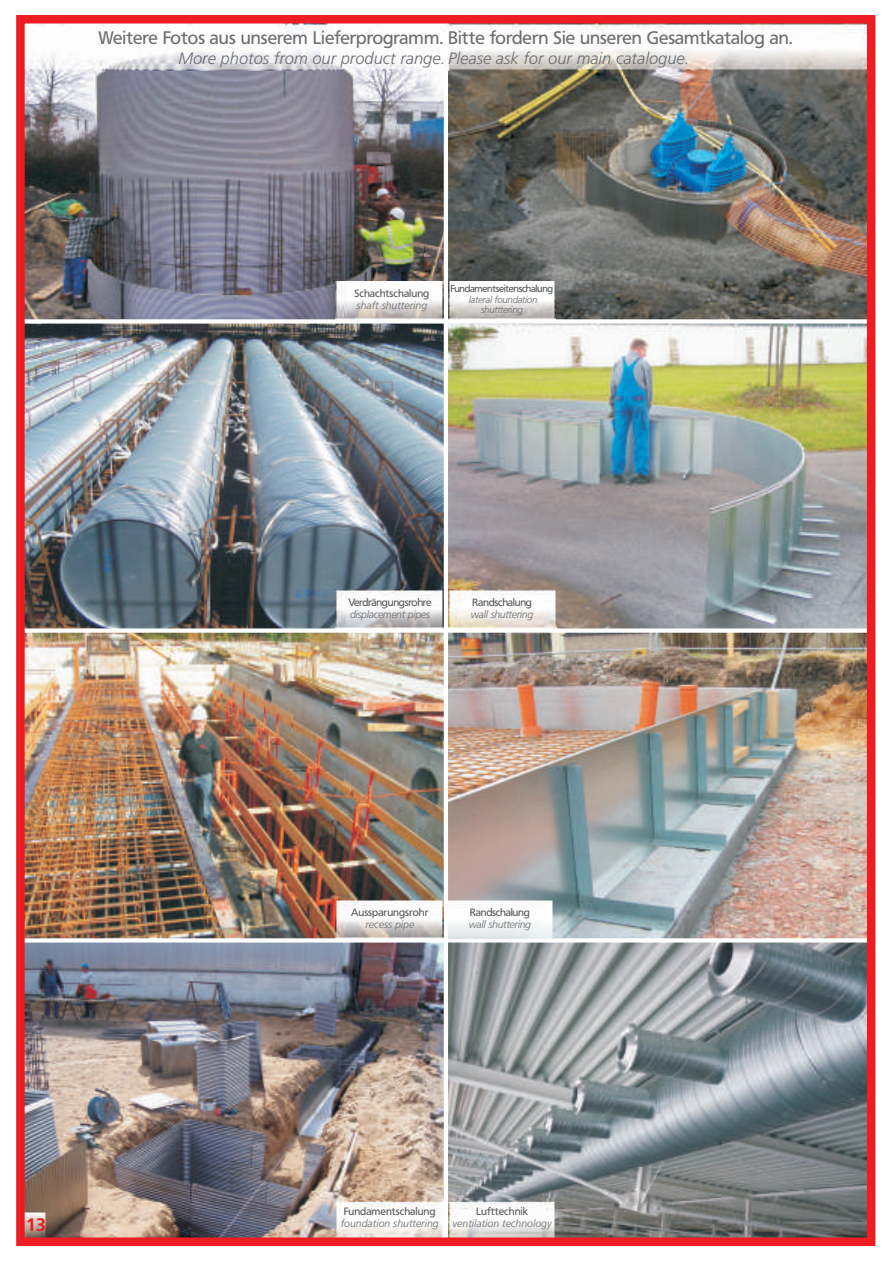
<style>
.page{position:relative;width:894px;height:1263px;background:#fff}
.page>*{position:absolute;margin:0;border:0;box-sizing:border-box;transform-origin:0 0}
.t1{font:18px "Frutiger BSK";color:#6c6d70}
.t2{font:700 17.85px "Frutiger BSK";color:#ee1d23}
.t3{font:italic 300 16.5px "Frutiger";color:#6c6d70}
.t4{font:italic 300 10.5px "Frutiger";color:#6c6d70}
.t5{font:10.5px "Frutiger BSK";color:#57585a}
.t6{font:italic 300 10.5px "Frutiger";letter-spacing:-.03em;color:#6c6d70}
.t7{font:10.5px "Frutiger BSK";letter-spacing:-.03em;color:#57585a}
.t8{font:italic 300 9.75px/10.2px "Frutiger";letter-spacing:-.035em;color:#6c6d70;text-align:center}
.t9{font:9.75px "Frutiger BSK";letter-spacing:-.035em;color:#57585a}
</style>
<div class="page">
<img style="left:26px;top:71px;width:839px;height:1165px">
<img style="left:26px;top:1212px;width:20px;height:24px">
<div style="left:20px;top:628px;width:851px;height:5px;background:#fff"></div>
<div style="left:18px;top:319px;width:853px;height:5px;background:#fff"></div>
<div style="left:18px;top:938px;width:857px;height:5px;background:#fff"></div>
<img style="left:336px;top:281px;width:108px;height:38px">
<img style="left:448px;top:281px;width:108px;height:38px">
<img style="left:336px;top:590px;width:108px;height:38px">
<img style="left:448px;top:590px;width:108px;height:38px">
<img style="left:336px;top:900px;width:108px;height:38px">
<img style="left:448px;top:900px;width:106px;height:38px">
<img style="left:448px;top:1199px;width:108px;height:37px">
<hr style="left:444px;top:17px;width:4px;height:1225px;background:#fff">
<img style="left:336px;top:1199px;width:108px;height:37px">
<img style="left:26px;top:25px;width:839px;height:46px">
<div style="left:16px;top:15px;width:859px;height:1231px;border:9px solid #ee1d23"></div>
<p class="t1" style="left:99px;top:30px;width:695px">Weitere Fotos aus unserem Lieferprogramm. Bitte fordern Sie unseren Gesamtkatalog an.</p>
<p class="t3" style="left:178px;top:51px;width:512px">More photos from our product range. Please ask for our main catalogue.</p>
<p class="t5" style="left:354px;top:289px;width:76px">Schachtschalung</p>
<p class="t4" style="left:357px;top:301px;width:72px">shaft shuttering</p>
<p class="t9" style="left:450px;top:285px;width:104px">Fundamentseitenschalung</p>
<p class="t8" style="left:469px;top:295px;width:70px">lateral foundation shutttering</p>
<p class="t7" style="left:348px;top:598px;width:85px">Verdrängungsrohre</p>
<p class="t6" style="left:350px;top:610px;width:81px">displacement pipes</p>
<p class="t7" style="left:472px;top:598px;width:61px">Randschalung</p>
<p class="t6" style="left:471px;top:610px;width:64px">wall shuttering</p>
<p class="t2" style="left:26px;top:1217px;width:22px">13</p>
<p class="t5" style="left:351px;top:908px;width:79px">Aussparungsrohr</p>
<p class="t4" style="left:365px;top:920px;width:51px">recess pipe</p>
<p class="t7" style="left:470px;top:908px;width:61px">Randschalung</p>
<p class="t6" style="left:469px;top:920px;width:64px">wall shuttering</p>
<p class="t5" style="left:344px;top:1207px;width:93px">Fundamentschalung</p>
<p class="t4" style="left:341px;top:1219px;width:100px">foundation shuttering</p>
<p class="t5" style="left:476px;top:1207px;width:53px">Lufttechnik</p>
<p class="t4" style="left:453px;top:1219px;width:101px">ventilation technology</p>
</div>
